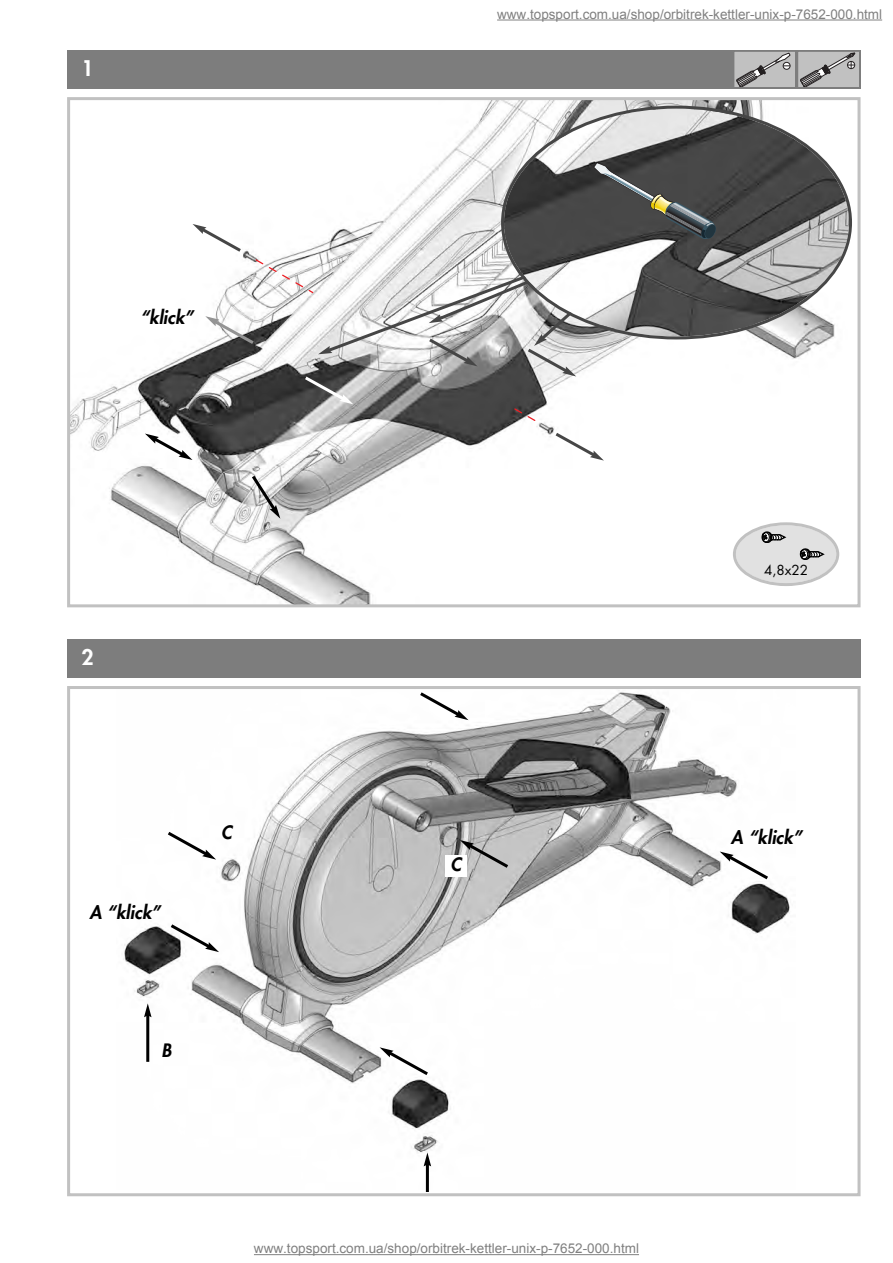
<style>
.page{position:relative;width:893px;height:1263px;background:#fff}
.page>*{position:absolute;margin:0;border:0;box-sizing:border-box;transform-origin:0 0}
.t1{font:800 21px "Futura CE";color:#fff}
.t2{font:italic 800 18px "Futura";color:#000}
.t3{font:13.5px "Arial";color:#808080}
.t4{font:13.5px "Futura CE";color:#000}
</style>
<div class="page">
<div style="left:67px;top:50px;width:793px;height:39px;background:#7d7d7d"></div>
<img style="left:123px;top:690px;width:667px;height:499px">
<div style="left:67px;top:686px;width:793px;height:510px;border:3px solid #c1c1c1"></div>
<svg style="left:167px;top:922px;width:52px;height:30px"></svg>
<hr style="left:146px;top:1015px;width:3px;height:47px;background:#000">
<svg style="left:144px;top:1003px;width:7px;height:14px"></svg>
<hr style="left:426px;top:1164px;width:3px;height:28px;background:#000">
<svg style="left:423px;top:1153px;width:8px;height:13px"></svg>
<svg style="left:379px;top:1047px;width:52px;height:31px"></svg>
<svg style="left:164px;top:829px;width:52px;height:31px"></svg>
<svg style="left:417px;top:690px;width:51px;height:30px"></svg>
<svg style="left:719px;top:852px;width:52px;height:30px"></svg>
<div style="left:67px;top:639px;width:793px;height:39px;background:#7d7d7d"></div>
<img style="left:71px;top:101px;width:769px;height:502px">
<svg style="left:254px;top:258px;width:287px;height:167px"></svg>
<div style="left:67px;top:97px;width:793px;height:510px;border:3px solid #c1c1c1"></div>
<svg style="left:145px;top:434px;width:47px;height:26px"></svg>
<svg style="left:302px;top:374px;width:51px;height:30px;background:#747474"></svg>
<svg style="left:552px;top:430px;width:52px;height:31px"></svg>
<svg style="left:192px;top:224px;width:52px;height:30px"></svg>
<svg style="left:205px;top:316px;width:52px;height:31px"></svg>
<svg style="left:460px;top:840px;width:51px;height:31px"></svg>
<div style="left:445px;top:856px;width:21px;height:21px;background:#fff"></div>
<svg style="left:325px;top:217px;width:101px;height:137px"></svg>
<svg style="left:318px;top:346px;width:14px;height:8px"></svg>
<svg style="left:426px;top:163px;width:291px;height:213px"></svg>
<svg style="left:501px;top:106px;width:351px;height:233px"></svg>
<svg style="left:249px;top:472px;width:31px;height:47px"></svg>
<svg style="left:733px;top:521px;width:106px;height:65px"></svg>
<div style="left:798px;top:52px;width:61px;height:35px;background:#c1c1c1"></div>
<svg style="left:800px;top:53px;width:55px;height:33px"></svg>
<div style="left:734px;top:52px;width:61px;height:35px;background:#c1c1c1"></div>
<svg style="left:736px;top:53px;width:54px;height:33px"></svg>
<hr style="left:497px;top:20px;width:385px;height:1px;background:#808080">
<hr style="left:254px;top:1254px;width:385px;height:1px;background:#808080">
<h1 class="t1" style="left:81px;top:58px;width:14px">1</h1>
<h2 class="t2" style="left:140px;top:308px;width:58px">“klick”</h2>
<p class="t3" style="left:497px;top:5px;width:386px">www.topsport.com.ua/shop/orbitrek-kettler-unix-p-7652-000.html</p>
<h1 class="t1" style="left:81px;top:647px;width:14px">2</h1>
<h2 class="t2" style="left:89px;top:904px;width:75px">A “klick”</h2>
<h2 class="t2" style="left:221px;top:824px;width:15px">C</h2>
<h2 class="t2" style="left:161px;top:1041px;width:15px">B</h2>
<h2 class="t2" style="left:450px;top:856px;width:15px">C</h2>
<p class="t3" style="left:254px;top:1240px;width:386px">www.topsport.com.ua/shop/orbitrek-kettler-unix-p-7652-000.html</p>
<p class="t4" style="left:764px;top:564px;width:46px">4,8x22</p>
<h2 class="t2" style="left:731px;top:829px;width:75px">A “klick”</h2>
</div>
